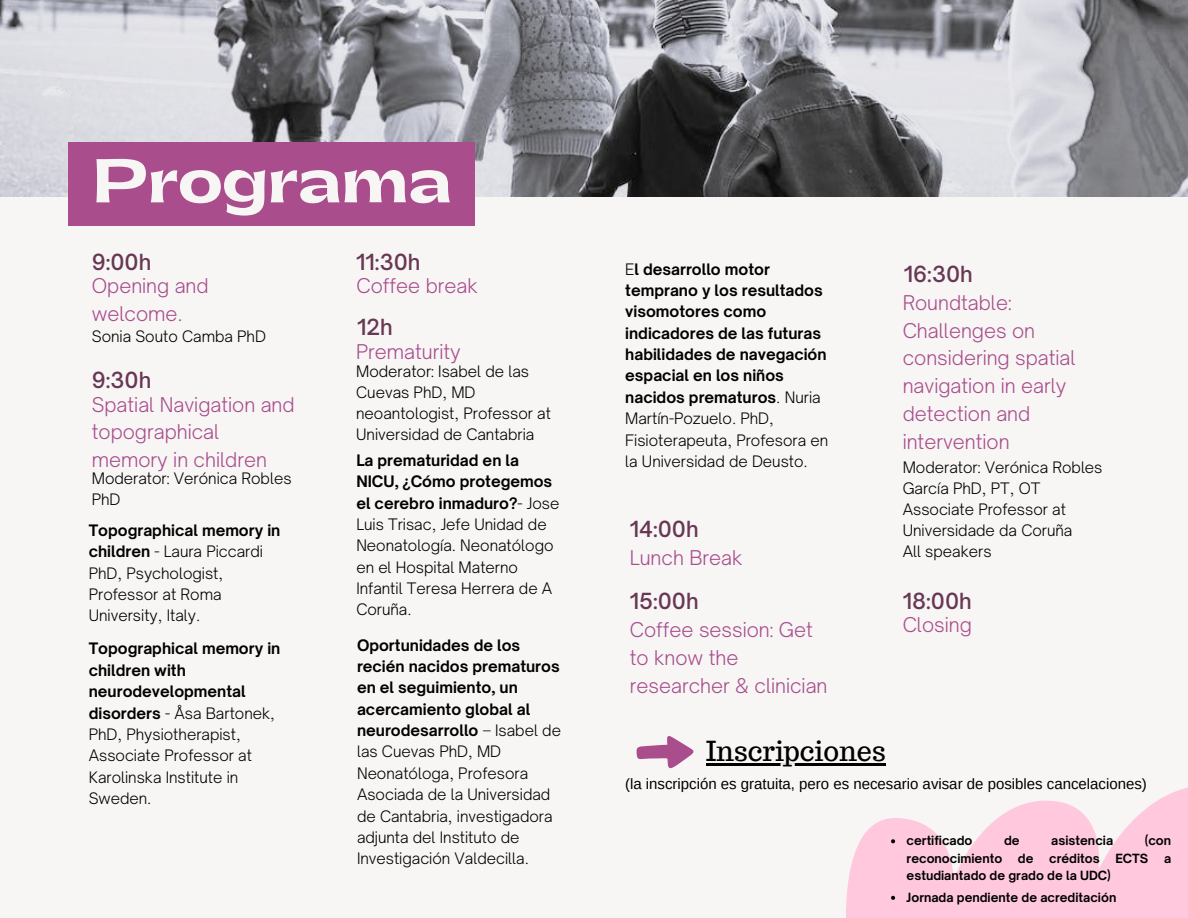
<style>
.page{position:relative;width:1188px;height:918px;background:#f7f6f4}
.page>*{position:absolute;margin:0;border:0;box-sizing:border-box;transform-origin:0 0}
.t1{font:800 57.75px "Gatwick";color:#f7f6f4}
.t2{font:27px "Trocchi";color:#000}
.t3{font:500 21.3px "Open Sauce One";color:#683754}
.t4{font:300 19.5px/27.9px "Open Sauce One";color:#a94d8d}
.t5{font:300 15.15px/21.3px "Open Sauce One";color:#000}
.t6{font:700 15.15px/21.3px "Open Sauce One";color:#000}
.t7{font:15px "Arimo";color:#000}
.t8{font:700 12.15px "Open Sauce One";color:#000}
.s1{font-weight:700}
.s2{font-weight:300}
</style>
<div class="page">
<img style="left:0;top:0;width:1188px;height:197px">
<svg style="left:846px;top:787px;width:342px;height:131px;fill:#ffc8dd"></svg>
<svg style="left:637px;top:736px;width:57px;height:32px"></svg>
<div style="left:69px;top:142px;width:406px;height:84px;background:#a94d8d"></div>
<svg style="left:891px;top:896px;width:4px;height:4px"></svg>
<hr style="left:706px;top:764px;width:180px;height:2px;background:#000">
<svg style="left:891px;top:839px;width:4px;height:4px"></svg>
<h1 class="t1" style="left:92px;top:153px;width:362px">Programa</h1>
<h3 class="t3" style="left:92px;top:249px;width:61px">9:00h</h3>
<p class="t4" style="left:92px;top:272px;width:118px">Opening and welcome.</p>
<p class="t5" style="left:92px;top:325px;width:176px">Sonia Souto Camba PhD</p>
<h3 class="t3" style="left:92px;top:367px;width:61px">9:30h</h3>
<p class="t4" style="left:92px;top:390px;width:204px">Spatial Navigation and topographical memory in children</p>
<p class="t5" style="left:92px;top:468px;width:201px">Moderator: Verónica Robles<br>PhD</p>
<p class="t5" style="left:89px;top:520px;width:193px"><span class="s1">Topographical memory in children</span> - Laura Piccardi<br>PhD, Psychologist,<br>Professor at Roma<br>University, Italy.</p>
<p class="t5" style="left:89px;top:638px;width:193px"><span class="s1">Topographical memory in children with neurodevelopmental disorders</span> - Åsa Bartonek,<br>PhD, Physiotherapist,<br>Associate Professor at<br>Karolinska Institute in<br>Sweden.</p>
<h3 class="t3" style="left:356px;top:249px;width:66px">11:30h</h3>
<p class="t6" style="left:625px;top:258px;width:204px"><span class="s2">E</span>l desarrollo motor temprano y los resultados visomotores como indicadores de las futuras habilidades de navegación espacial en los niños nacidos prematuros<span class="s2">. Nuria<br>Martín-Pozuelo. PhD,<br>Fisioterapeuta, Profesora en la Universidad de Deusto.</span></p>
<h3 class="t3" style="left:904px;top:261px;width:70px">16:30h</h3>
<p class="t4" style="left:903px;top:288px;width:174px">Roundtable:<br>Challenges on considering spatial navigation in early detection and intervention</p>
<p class="t4" style="left:356px;top:272px;width:123px">Coffee break</p>
<h3 class="t3" style="left:357px;top:314px;width:37px">12h</h3>
<p class="t4" style="left:356px;top:338px;width:106px">Prematurity</p>
<p class="t5" style="left:356px;top:361px;width:196px">Moderator: Isabel de las<br>Cuevas PhD, MD neoantologist, Professor at<br>Universidad de Cantabria</p>
<p class="t5" style="left:356px;top:449px;width:205px"><span class="s1">La prematuridad en la<br>NICU, ¿Cómo protegemos el cerebro inmaduro?</span>- Jose<br>Luis Trisac, Jefe Unidad de<br>Neonatología. Neonatólogo en el Hospital Materno<br>Infantil Teresa Herrera de A<br>Coruña.</p>
<p class="t5" style="left:903px;top:457px;width:201px">Moderator: Verónica Robles<br>García PhD, PT, OT<br>Associate Professor at<br>Universidade da Coruña<br>All speakers</p>
<h3 class="t3" style="left:630px;top:516px;width:70px">14:00h</h3>
<p class="t4" style="left:630px;top:544px;width:114px">Lunch Break</p>
<h3 class="t3" style="left:903px;top:587px;width:70px">18:00h</h3>
<p class="t4" style="left:903px;top:611px;width:71px">Closing</p>
<h3 class="t3" style="left:630px;top:588px;width:70px">15:00h</h3>
<p class="t4" style="left:630px;top:616px;width:199px">Coffee session: Get to know the researcher &amp; clinician</p>
<p class="t5" style="left:357px;top:634px;width:206px"><span class="s1">Oportunidades de los recién nacidos prematuros en el seguimiento, un acercamiento global al neurodesarrollo</span> – Isabel de las Cuevas PhD, MD<br>Neonatóloga, Profesora<br>Asociada de la Universidad de Cantabria, investigadora adjunta del Instituto de<br>Investigación Valdecilla.</p>
<h2 class="t2" style="left:706px;top:734px;width:181px">Inscripciones</h2>
<p class="t7" style="left:625px;top:776px;width:523px">(la inscripción es gratuita, pero es necesario avisar de posibles cancelaciones)</p>
<p class="t8" style="left:907px;top:833px;width:67px">certificado</p>
<p class="t8" style="left:1004px;top:833px;width:17px">de</p>
<p class="t8" style="left:1051px;top:833px;width:63px">asistencia</p>
<p class="t8" style="left:1145px;top:833px;width:28px">(con</p>
<p class="t8" style="left:907px;top:850px;width:97px">reconocimiento</p>
<p class="t8" style="left:1018px;top:850px;width:17px">de</p>
<p class="t8" style="left:1049px;top:850px;width:52px">créditos</p>
<p class="t8" style="left:1115px;top:850px;width:34px">ECTS</p>
<p class="t8" style="left:1164px;top:850px;width:9px">a</p>
<p class="t8" style="left:907px;top:868px;width:206px">estudiantado de grado de la UDC)</p>
<p class="t8" style="left:907px;top:890px;width:211px">Jornada pendiente de acreditación</p>
</div>
